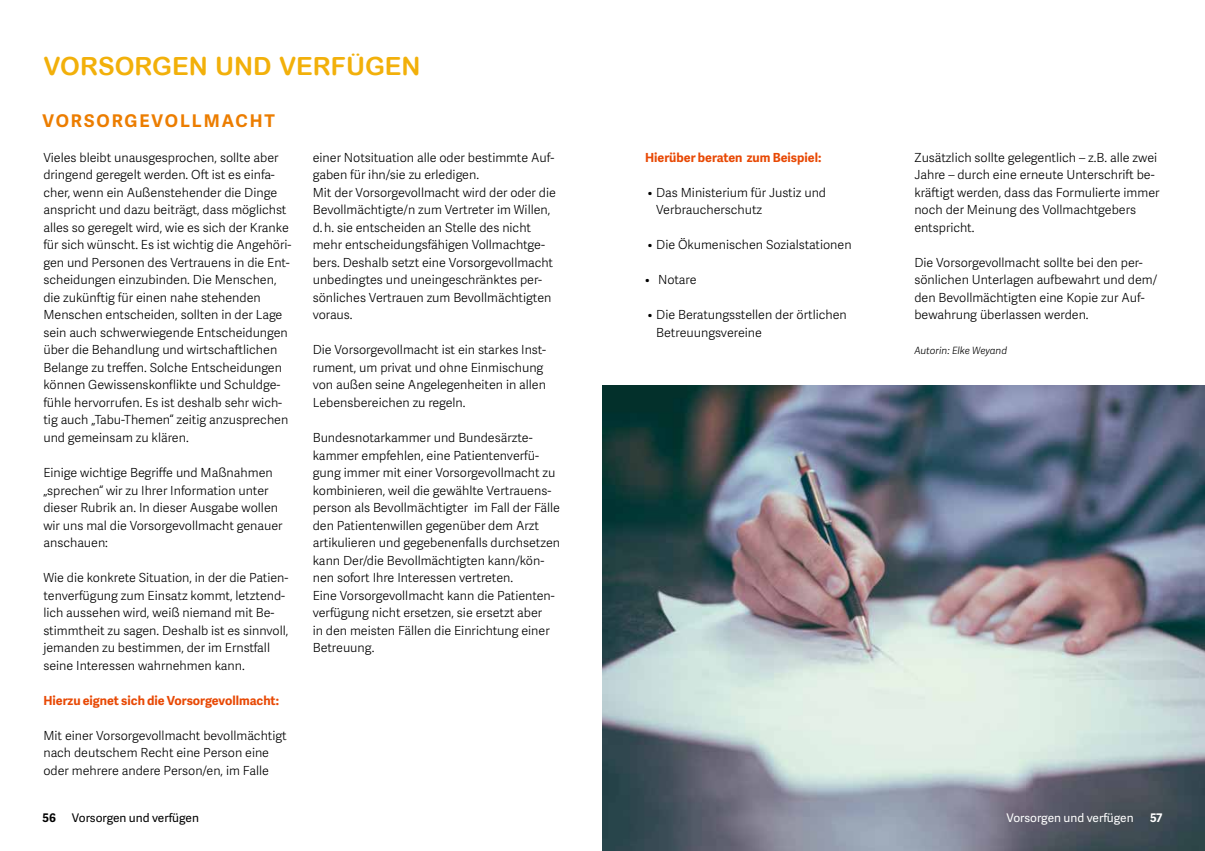
<style>
.page{position:relative;width:1205px;height:851px;background:#fff}
.page>*{position:absolute;margin:0;border:0;box-sizing:border-box;transform-origin:0 0}
.t1{font:700 25px "Arial Rounded MT Std";color:#f2b00a}
.t2{font:700 17.5px "Adelle Sans";letter-spacing:.11em;color:#ec7d00}
.t3{font:300 12.5px/17.5px "Adelle Sans";color:#000}
.t4{font:700 12.5px "Adelle Sans";color:#e84905}
.t5{font:11.88px "Adelle Sans";color:#000}
.t6{font:11.88px "Adelle Sans";color:#fff}
.t7{font:700 11.88px "Adelle Sans";color:#000}
.t8{font:700 11.88px "Adelle Sans";color:#fff}
.t9{font:italic 300 10px "Adelle Sans";color:#000}
</style>
<div class="page">
<img style="left:602px;top:386px;width:603px;height:464px">
<h1 class="t1" style="left:43px;top:52px;width:379px">VORSORGEN UND VERFÜGEN</h1>
<h2 class="t2" style="left:43px;top:108px;width:234px">VORSORGEVOLLMACHT</h2>
<p class="t3" style="left:43px;top:148px;width:250px">Vieles bleibt unausgesprochen, sollte aber dringend geregelt werden. Oft ist es einfa&shy;cher, wenn ein Außenstehender die Dinge anspricht und dazu beiträgt, dass möglichst alles so geregelt wird, wie es sich der Kranke für sich wünscht. Es ist wichtig die Angehöri&shy;gen und Personen des Vertrauens in die Ent&shy;scheidungen einzubinden. Die Menschen, die zukünftig für einen nahe stehenden Menschen entscheiden, sollten in der Lage sein auch schwerwiegende Entscheidungen über die Behandlung und wirtschaftlichen Belange zu treffen. Solche Entscheidungen können Gewissenskonflikte und Schuldge&shy;fühle hervorrufen. Es ist deshalb sehr wich&shy;tig auch „Tabu-Themen“ zeitig anzusprechen und gemeinsam zu klären.</p>
<p class="t3" style="left:43px;top:463px;width:241px">Einige wichtige Begriffe und Maßnahmen „sprechen“ wir zu Ihrer Information unter dieser Rubrik an. In dieser Ausgabe wollen wir uns mal die Vorsorgevollmacht genauer anschauen:</p>
<p class="t3" style="left:43px;top:568px;width:247px">Wie die konkrete Situation, in der die Patien&shy;tenverfügung zum Einsatz kommt, letztend&shy;lich aussehen wird, weiß niemand mit Be&shy;stimmtheit zu sagen. Deshalb ist es sinnvoll, jemanden zu bestimmen, der im Ernstfall seine Interessen wahrnehmen kann.</p>
<p class="t4" style="left:43px;top:691px;width:237px">Hierzu eignet sich die Vorsorgevollmacht:</p>
<p class="t3" style="left:43px;top:726px;width:245px">Mit einer Vorsorgevollmacht bevollmächtigt nach deutschem Recht eine Person eine oder mehrere andere Person/en, im Falle</p>
<p class="t3" style="left:313px;top:148px;width:245px">einer Notsituation alle oder bestimmte Auf&shy;gaben für ihn/sie zu erledigen.<br>Mit der Vorsorgevollmacht wird der oder die Bevollmächtigte/n zum Vertreter im Willen, d. h. sie entscheiden an Stelle des nicht mehr entscheidungsfähigen Vollmachtge&shy;bers. Deshalb setzt eine Vorsorgevollmacht unbedingtes und uneingeschränktes per&shy;sönliches Vertrauen zum Bevollmächtigten voraus.</p>
<p class="t3" style="left:313px;top:341px;width:235px">Die Vorsorgevollmacht ist ein starkes Inst&shy;rument, um privat und ohne Einmischung von außen seine Angelegenheiten in allen Lebensbereichen zu regeln.</p>
<p class="t3" style="left:313px;top:428px;width:249px">Bundesnotarkammer und Bundesärzte&shy;kammer empfehlen, eine Patientenverfü&shy;gung immer mit einer Vorsorgevollmacht zu kombinieren, weil die gewählte Vertrauens&shy;person als Bevollmächtigter im Fall der Fälle den Patientenwillen gegenüber dem Arzt artikulieren und gegebenenfalls durchsetzen kann Der/die Bevollmächtigten kann/kön&shy;nen sofort Ihre Interessen vertreten.<br>Eine Vorsorgevollmacht kann die Patienten&shy;verfügung nicht ersetzen, sie ersetzt aber<br>in den meisten Fällen die Einrichtung einer Betreuung.</p>
<p class="t4" style="left:645px;top:148px;width:178px">Hierüber beraten zum Beispiel:</p>
<p class="t3" style="left:656px;top:183px;width:171px;text-indent:-8px">• Das Ministerium für Justiz und<br>Verbraucherschutz</p>
<p class="t3" style="left:648px;top:236px;width:205px">• Die Ökumenischen Sozialstationen</p>
<p class="t3" style="left:645px;top:271px;width:53px">• Notare</p>
<p class="t3" style="left:656px;top:306px;width:192px;text-indent:-8px">• Die Beratungsstellen der örtlichen<br>Betreuungsvereine</p>
<p class="t3" style="left:914px;top:148px;width:247px">Zusätzlich sollte gelegentlich – z.B. alle zwei Jahre – durch eine erneute Unterschrift be&shy;kräftigt werden, dass das Formulierte immer noch der Meinung des Vollmachtgebers entspricht.</p>
<p class="t3" style="left:914px;top:253px;width:244px">Die Vorsorgevollmacht sollte bei den per&shy;sönlichen Unterlagen aufbewahrt und dem/ den Bevollmächtigten eine Kopie zur Auf&shy;bewahrung überlassen werden.</p>
<p class="t9" style="left:914px;top:343px;width:94px">Autorin: Elke Weyand</p>
<p class="t7" style="left:43px;top:809px;width:15px">56</p>
<p class="t5" style="left:72px;top:809px;width:129px">Vorsorgen und verfügen</p>
<p class="t8" style="left:1150px;top:809px;width:14px">57</p>
<p class="t6" style="left:1006px;top:809px;width:129px">Vorsorgen und verfügen</p>
</div>
